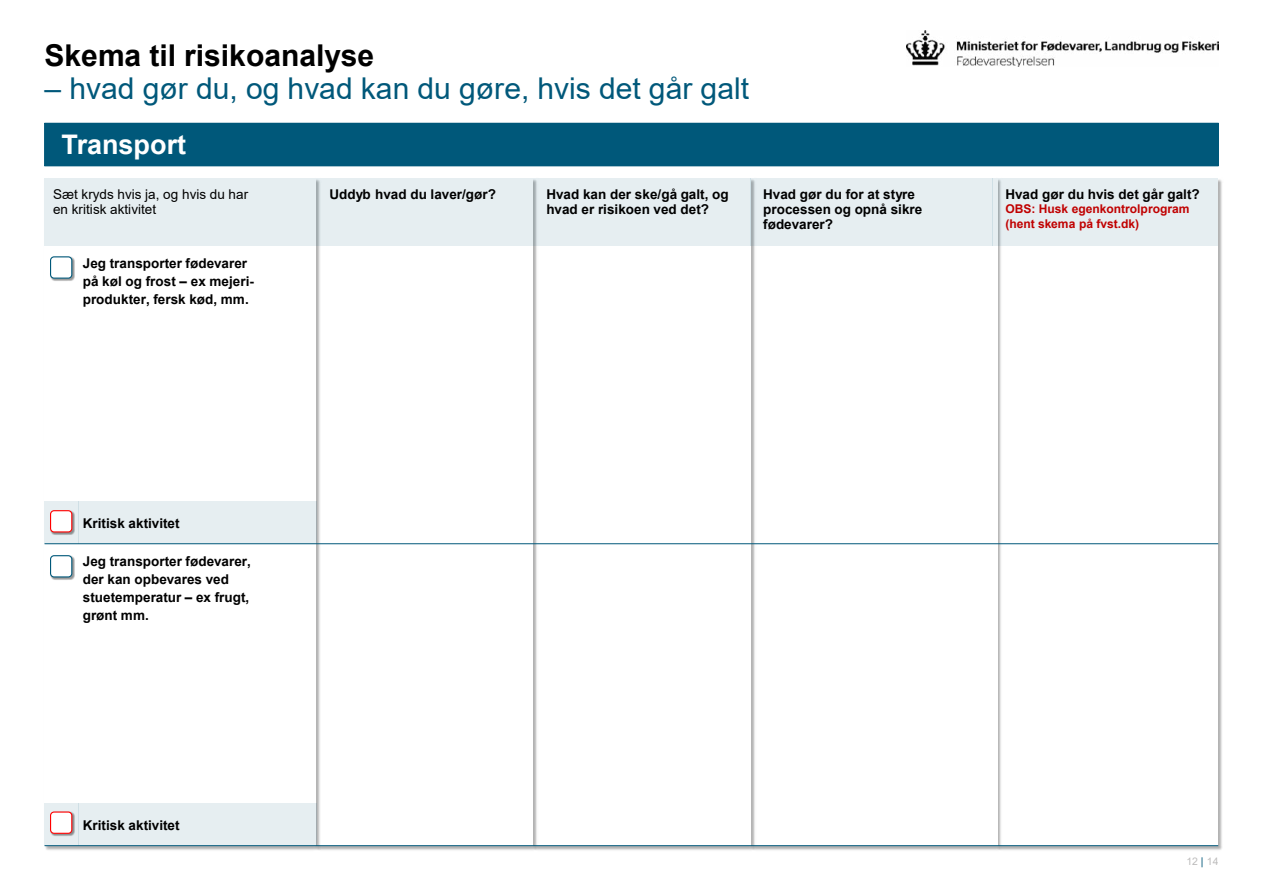
<style>
.page{position:relative;width:1263px;height:893px;background:#fff}
.page>*{position:absolute;margin:0;border:0;box-sizing:border-box;transform-origin:0 0}
.t1{font:30px "Arial";color:#00587a}
.t2{font:700 30px "Arial";color:#000}
.t3{font:700 27px "Arial";color:#fff}
.t4{font:700 13.5px/18px "Arial";color:#000}
.t5{font:13.5px/15.1px "Arial";letter-spacing:.005em;color:#000}
.t6{font:700 12px/15px "Arial";color:#c00000}
.t7{font:10.5px "Arial";color:#bdbcbc}
.s1{color:#00587a}
</style>
<div class="page">
<img style="left:906px;top:30px;width:312px;height:36px">
<img style="left:1003px;top:178px;width:219px;height:672px">
<div style="left:998px;top:179px;width:220px;height:667px;background:#fff"></div>
<img style="left:756px;top:178px;width:247px;height:672px">
<div style="left:751px;top:179px;width:246px;height:667px;background:#fff"></div>
<img style="left:539px;top:178px;width:217px;height:672px">
<div style="left:534px;top:179px;width:217px;height:667px;background:#fff"></div>
<img style="left:322px;top:178px;width:217px;height:672px">
<div style="left:316px;top:179px;width:217px;height:667px;background:#fff"></div>
<div style="left:45px;top:123px;width:1173px;height:43px;background:#00587a"></div>
<img style="left:44px;top:178px;width:278px;height:672px">
<div style="left:45px;top:179px;width:271px;height:667px;background:#fff"></div>
<img style="left:50px;top:256px;width:25px;height:25px">
<div style="left:50px;top:256px;width:22px;height:23px;background:#fff;border:1px solid #00587a;border-radius:4px"></div>
<img style="left:50px;top:555px;width:25px;height:25px">
<div style="left:50px;top:555px;width:22px;height:22px;background:#fff;border:1px solid #00587a;border-radius:4px"></div>
<div style="left:45px;top:179px;width:272px;height:67px;background:#e6eef1"></div>
<div style="left:317px;top:179px;width:217px;height:67px;background:#e6eef1"></div>
<div style="left:534px;top:179px;width:216px;height:67px;background:#e6eef1"></div>
<div style="left:750px;top:179px;width:243px;height:67px;background:#e6eef1"></div>
<div style="left:993px;top:179px;width:225px;height:67px;background:#e6eef1"></div>
<div style="left:45px;top:501px;width:34px;height:43px;background:#e6eef1"></div>
<div style="left:79px;top:501px;width:238px;height:43px;background:#e6eef1"></div>
<div style="left:45px;top:803px;width:34px;height:43px;background:#e6eef1"></div>
<div style="left:79px;top:803px;width:238px;height:43px;background:#e6eef1"></div>
<hr style="left:45px;top:543px;width:1173px;height:1px;background:#00587a">
<hr style="left:45px;top:845px;width:1173px;height:1px;background:#00587a">
<img style="left:50px;top:510px;width:25px;height:25px">
<div style="left:51px;top:511px;width:21px;height:21px;background:#fff;border-radius:4px"></div>
<div style="left:50px;top:510px;width:22px;height:22px;border:1px solid #f00;border-radius:4px"></div>
<img style="left:50px;top:811px;width:25px;height:25px">
<div style="left:51px;top:812px;width:21px;height:21px;background:#fff;border-radius:4px"></div>
<div style="left:50px;top:811px;width:22px;height:23px;border:1px solid #f00;border-radius:4px"></div>
<h1 class="t2" style="left:45px;top:34px;width:331px">Skema til risikoanalyse</h1>
<h1 class="t1" style="left:45px;top:67px;width:706px">– hvad gør du, og hvad kan du gøre, hvis det går galt</h1>
<h2 class="t3" style="left:62px;top:126px;width:126px">Transport</h2>
<p class="t5" style="left:53px;top:187px;width:197px">Sæt kryds hvis ja, og hvis du har en kritisk aktivitet</p>
<p class="t4" style="left:329px;top:185px;width:168px">Uddyb hvad du laver/gør?</p>
<p class="t4" style="left:546px;top:187px;width:184px;line-height:15.1px">Hvad kan der ske/gå galt, og hvad er risikoen ved det?</p>
<p class="t4" style="left:763px;top:187px;width:161px;line-height:15px">Hvad gør du for at styre processen og opnå sikre fødevarer?</p>
<p class="t4" style="left:1005px;top:185px;width:196px">Hvad gør du hvis det går galt?</p>
<p class="t6" style="left:1005px;top:202px;width:186px">OBS: Husk egenkontrolprogram (hent skema på fvst.dk)</p>
<p class="t4" style="left:83px;top:254px;width:173px">Jeg transporter fødevarer på køl og frost – ex mejeri&shy;produkter, fersk kød, mm.</p>
<p class="t4" style="left:83px;top:514px;width:98px">Kritisk aktivitet</p>
<p class="t4" style="left:83px;top:552px;width:170px">Jeg transporter fødevarer, der kan opbevares ved stuetemperatur – ex frugt, grønt mm.</p>
<p class="t4" style="left:83px;top:816px;width:98px">Kritisk aktivitet</p>
<p class="t7" style="left:1186px;top:854px;width:34px">12 <span class="s1">|</span> 14</p>
</div>
